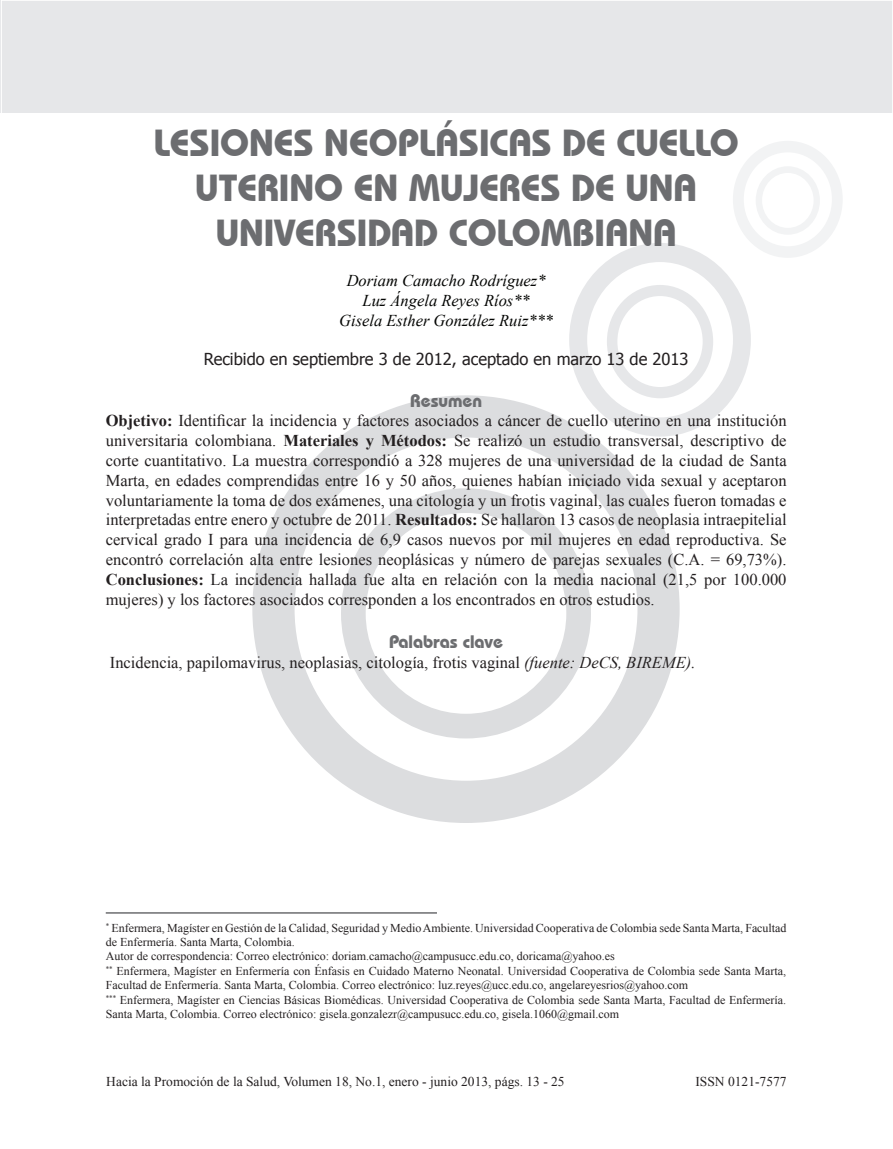
<style>
.page{position:relative;width:893px;height:1149px;background:#fff}
.page>*{position:absolute;margin:0;border:0;box-sizing:border-box;transform-origin:0 0}
.t1{font:700 37.5px/45px "Bauhaus IT Cby BT";color:#6c6d70;text-align:center}
.t2{font:700 18px "Bauhaus IT Cby BT";color:#6c6d70}
.t3{font:16.5px/19.8px "Times New Roman";color:#231f20;text-align:justify}
.t4{font:italic 16.5px/19.8px "Times New Roman";color:#040503;text-align:center}
.t5{font:16.5px "Tahoma";color:#231f20}
.t6{font:13.5px "Times New Roman";color:#231f20}
.t7{font:12px/14.4px "Times New Roman";color:#231f20}
.s1{font-weight:700}
.s2{font-style:italic}
</style>
<div class="page">
<div style="left:0;top:0;width:893px;height:113px;background:#e6e7e9"></div>
<div style="left:569px;top:243px;width:182px;height:193px;background:#e6e7e9;border-radius:50%"></div>
<div style="left:587px;top:262px;width:146px;height:155px;background:#fff;border-radius:50%"></div>
<div style="left:607px;top:285px;width:106px;height:113px;background:#e6e7e9;border-radius:50%"></div>
<div style="left:617px;top:296px;width:86px;height:91px;background:#fff;border-radius:50%"></div>
<div style="left:252px;top:395px;width:428px;height:427px;background:#dcdddf;border-radius:50%"></div>
<div style="left:295px;top:437px;width:342px;height:343px;background:#fff;border-radius:50%"></div>
<div style="left:341px;top:488px;width:250px;height:250px;background:#dcdddf;border-radius:50%"></div>
<div style="left:366px;top:513px;width:200px;height:200px;background:#fff;border-radius:50%"></div>
<div style="left:733px;top:141px;width:110px;height:117px;background:#f2f3f4;border-radius:50%"></div>
<div style="left:744px;top:152px;width:88px;height:94px;background:#fff;border-radius:50%"></div>
<div style="left:756px;top:166px;width:64px;height:69px;background:#f2f3f4;border-radius:50%"></div>
<div style="left:762px;top:173px;width:52px;height:55px;background:#fff;border-radius:50%"></div>
<hr style="left:106px;top:911px;width:331px;height:2px;background:#6c6d70">
<h1 class="t1" style="left:154px;top:120px;width:586px">LESIONES NEOPLÁSICAS DE CUELLO<br>UTERINO EN MUJERES DE UNA<br>UNIVERSIDAD COLOMBIANA</h1>
<p class="t4" style="left:339px;top:270px;width:216px">Doriam Camacho Rodríguez*<br>Luz Ángela Reyes Ríos**<br>Gisela Esther González Ruiz***</p>
<p class="t5" style="left:204px;top:348px;width:486px">Recibido en septiembre 3 de 2012, aceptado en marzo 13 de 2013</p>
<p class="t2" style="left:410px;top:389px;width:73px">Resumen</p>
<p class="t3" style="left:106px;top:410px;width:682px"><span class="s1">Objetivo:</span> Identificar la incidencia y factores asociados a cáncer de cuello uterino en una institución universitaria colombiana. <span class="s1">Materiales y Métodos:</span> Se realizó un estudio transversal, descriptivo de corte cuantitativo. La muestra correspondió a 328 mujeres de una universidad de la ciudad de Santa Marta, en edades comprendidas entre 16 y 50 años, quienes habían iniciado vida sexual y aceptaron voluntariamente la toma de dos exámenes, una citología y un frotis vaginal, las cuales fueron tomadas e interpretadas entre enero y octubre de 2011. <span class="s1">Resultados:</span> Se hallaron 13 casos de neoplasia intraepitelial cervical grado I para una incidencia de 6,9 casos nuevos por mil mujeres en edad reproductiva. Se encontró correlación alta entre lesiones neoplásicas y número de parejas sexuales (C.A. = 69,73%).<br><span class="s1">Conclusiones:</span> La incidencia hallada fue alta en relación con la media nacional (21,5 por 100.000 mujeres) y los factores asociados corresponden a los encontrados en otros estudios.</p>
<p class="t2" style="left:389px;top:630px;width:116px">Palabras clave</p>
<p class="t3" style="left:110px;top:652px;width:587px">Incidencia, papilomavirus, neoplasias, citología, frotis vaginal <span class="s2">(fuente: DeCS, BIREME).</span></p>
<p class="t7" style="left:106px;top:919px;width:682px"><sup>*</sup> Enfermera, Magíster en Gestión de la Calidad, Seguridad y Medio Ambiente. Universidad Cooperativa de Colombia sede Santa Marta, Facultad de Enfermería. Santa Marta, Colombia.<br>Autor de correspondencia: Correo electrónico: doriam.camacho@campusucc.edu.co, doricama@yahoo.es<br><sup>**</sup> Enfermera, Magíster en Enfermería con Énfasis en Cuidado Materno Neonatal. Universidad Cooperativa de Colombia sede Santa Marta, Facultad de Enfermería. Santa Marta, Colombia. Correo electrónico: luz.reyes@ucc.edu.co, angelareyesrios@yahoo.com<br><sup>***</sup> Enfermera, Magíster en Ciencias Básicas Biomédicas. Universidad Cooperativa de Colombia sede Santa Marta, Facultad de Enfermería.<br>Santa Marta, Colombia. Correo electrónico: gisela.gonzalezr@campusucc.edu.co, gisela.1060@gmail.com</p>
<p class="t6" style="left:106px;top:1072px;width:460px">Hacia la Promoción de la Salud, Volumen 18, No.1, enero - junio 2013, págs. 13 - 25</p>
<p class="t6" style="left:695px;top:1072px;width:93px">ISSN 0121-7577</p>
</div>
